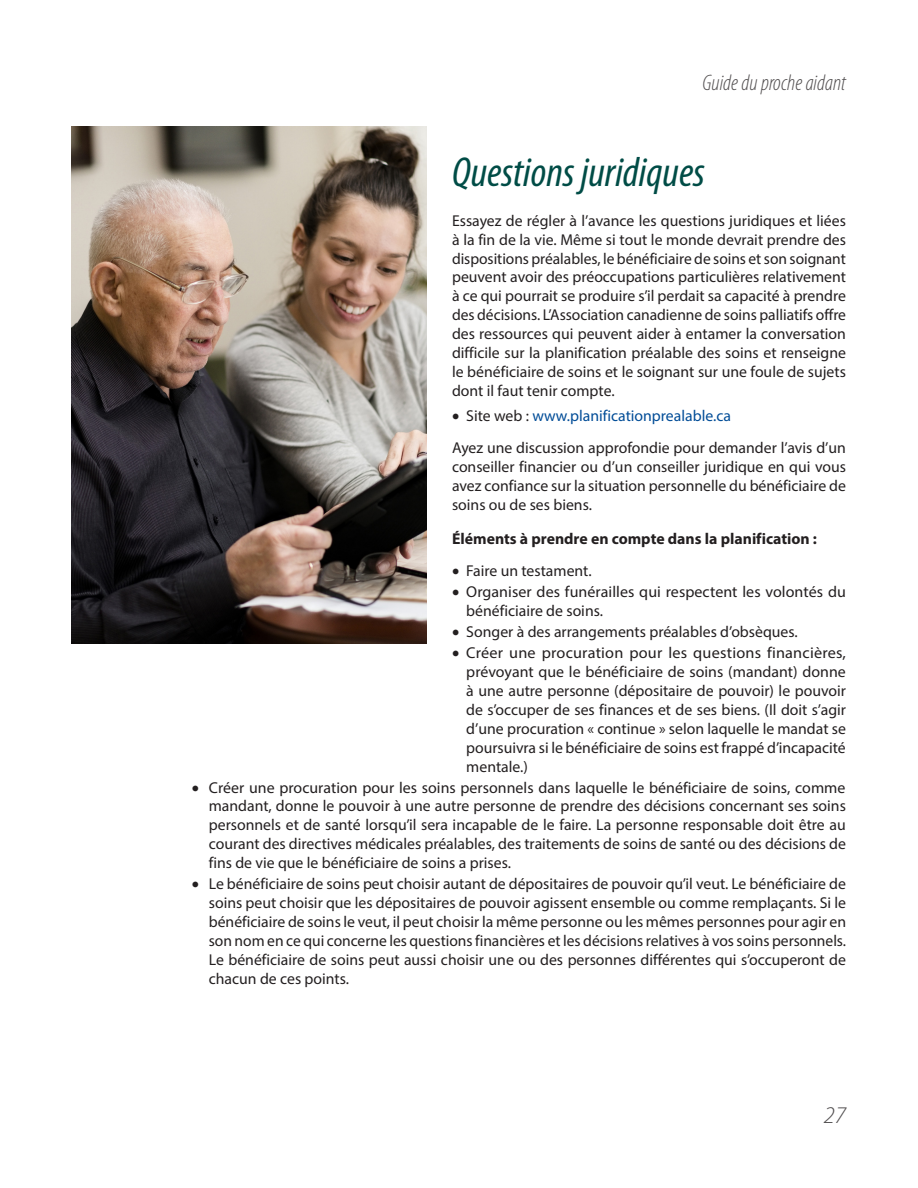
<style>
.page{position:relative;width:918px;height:1188px;background:#fff}
.page>*{position:absolute;margin:0;border:0;box-sizing:border-box;transform-origin:0 0}
.entête{font:italic condensed 42px "Myriad Pro";color:#004c46}
.t1{font:italic 300 24px "Myriad Pro";color:#504d4e}
.t2{font:italic 300 condensed 22.5px "Myriad Pro";color:#504d4e}
.texte{font:15.75px/18.9px "Myriad Pro";color:#231f20;text-align:justify}
.texte-2{font:700 15.75px "Myriad Pro";color:#231f20}
.t3{font:15.75px "Myriad Pro";color:#004c97}
.s1{color:#231f20}
</style>
<div class="page">
<img style="left:72px;top:127px;width:355px;height:516px">
<h3 class="t2" style="left:702px;top:71px;width:145px">Guide du proche aidant</h3>
<p class="entête" style="left:452px;top:149px;width:255px">Questions juridiques</p>
<p class="texte" style="left:452px;top:211px;width:396px">Essayez de régler à l’avance les questions juridiques et liées à la fin de la vie. Même si tout le monde devrait prendre des dispositions préalables, le bénéficiaire de soins et son soignant peuvent avoir des préoccupations particulières relativement à ce qui pourrait se produire s’il perdait sa capacité à prendre des décisions. L’Association canadienne de soins palliatifs offre des ressources qui peuvent aider à entamer la conversation difficile sur la planification préalable des soins et renseigne le bénéficiaire de soins et le soignant sur une foule de sujets dont il faut tenir compte.</p>
<p class="t3" style="left:452px;top:406px;width:280px"><span class="s1">• Site web :</span> www.planificationprealable.ca</p>
<p class="texte" style="left:452px;top:438px;width:395px">Ayez une discussion approfondie pour demander l’avis d’un conseiller financier ou d’un conseiller juridique en qui vous avez confiance sur la situation personnelle du bénéficiaire de soins ou de ses biens.</p>
<p class="texte-2" style="left:452px;top:528px;width:367px">Éléments à prendre en compte dans la planification :</p>
<p class="texte" style="left:452px;top:561px;width:140px">• Faire un testament.</p>
<p class="texte" style="left:466px;top:582px;width:381px;text-indent:-14px">• Organiser des funérailles qui respectent les volontés du bénéficiaire de soins.</p>
<p class="texte" style="left:452px;top:622px;width:346px">• Songer à des arrangements préalables d’obsèques.</p>
<p class="texte" style="left:466px;top:643px;width:381px;text-indent:-14px">• Créer une procuration pour les questions financières, prévoyant que le bénéficiaire de soins (mandant) donne à une autre personne (dépositaire de pouvoir) le pouvoir de s’occuper de ses finances et de ses biens. (Il doit s’agir d’une procuration « continue » selon laquelle le mandat se poursuivra si le bénéficiaire de soins est frappé d’incapacité mentale.)</p>
<p class="texte" style="left:209px;top:778px;width:639px;text-indent:-17px">• Créer une procuration pour les soins personnels dans laquelle le bénéficiaire de soins, comme mandant, donne le pouvoir à une autre personne de prendre des décisions concernant ses soins personnels et de santé lorsqu’il sera incapable de le faire. La personne responsable doit être au courant des directives médicales préalables, des traitements de soins de santé ou des décisions de fins de vie que le bénéficiaire de soins a prises.</p>
<p class="texte" style="left:209px;top:874px;width:639px;text-indent:-17px">• Le bénéficiaire de soins peut choisir autant de dépositaires de pouvoir qu’il veut. Le bénéficiaire de soins peut choisir que les dépositaires de pouvoir agissent ensemble ou comme remplaçants. Si le bénéficiaire de soins le veut, il peut choisir la même personne ou les mêmes personnes pour agir en son nom en ce qui concerne les questions financières et les décisions relatives à vos soins personnels.<br>Le bénéficiaire de soins peut aussi choisir une ou des personnes différentes qui s’occuperont de chacun de ces points.</p>
<h2 class="t1" style="left:824px;top:1100px;width:24px">27</h2>
</div>
